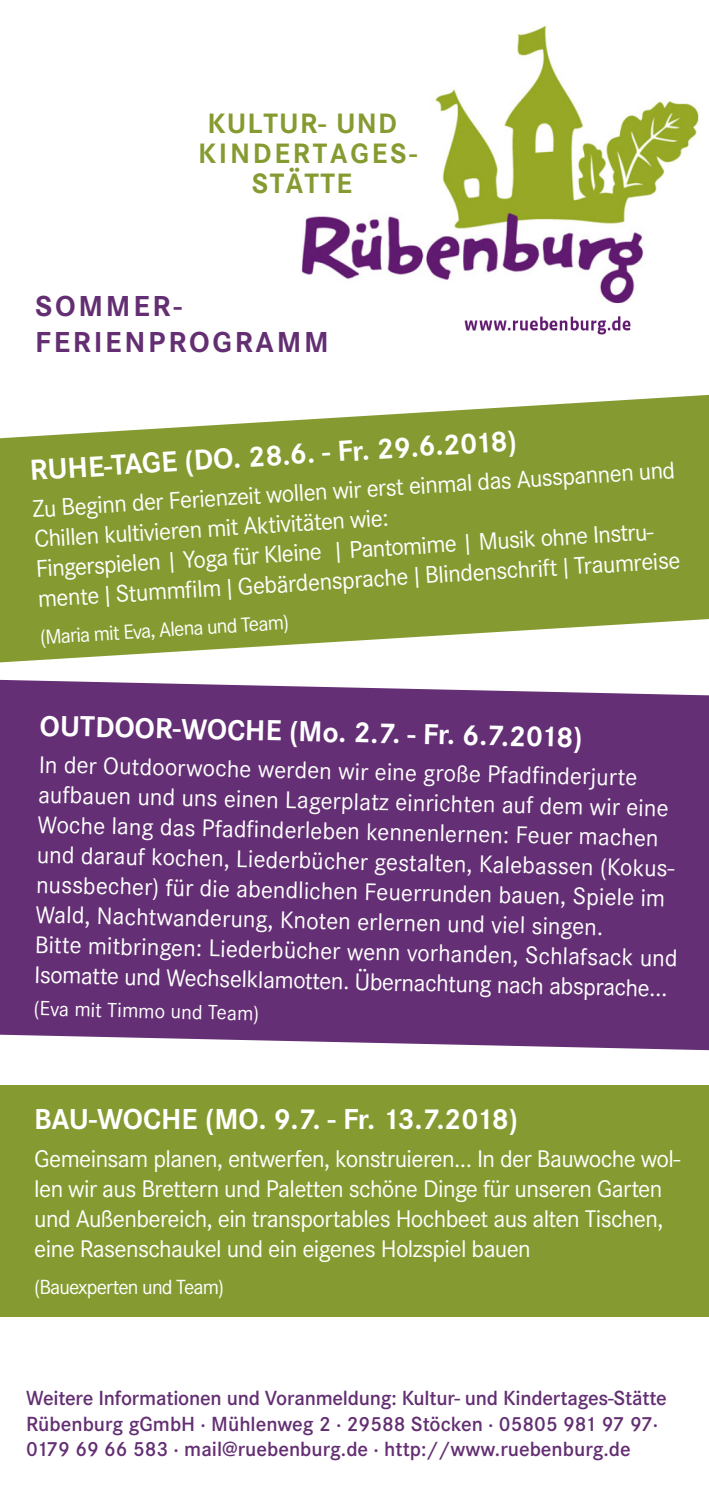
<style>
.page{position:relative;width:709px;height:1489px;background:#fff}
.page>*{position:absolute;margin:0;border:0;box-sizing:border-box;transform-origin:0 0}
.t1{font:700 30px "Corporate S";letter-spacing:-.01em;color:#fff}
.t2{font:700 30px/36px "Corporate S";letter-spacing:.09em;color:#632e72}
.t3{font:700 27.5px/30px "Corporate SBQ";letter-spacing:.05em;color:#859b31;text-align:center}
.t4{font:25px/30px "Corporate S";letter-spacing:-.025em;color:#fff}
.t5{font:600 21.25px/25.5px "Corporate S";letter-spacing:-.005em;color:#632e72}
.t6{font:21.25px "Corporate S";letter-spacing:-.04em;color:#fff}
</style>
<div class="page">
<div style="left:0;top:680px;width:709px;height:370px;background:#642f74"></div>
<svg style="left:0;top:395px;width:709px;height:267px;fill:#859b31"></svg>
<img style="left:301px;top:25px;width:398px;height:279px">
<div style="left:0;top:1085px;width:709px;height:231px;background:#859b31"></div>
<div style="left:384px;top:294px;width:213px;height:38px;background:#fff"></div>
<img style="left:384px;top:314px;width:247px;height:21px">
<p class="t3" style="left:198px;top:109px;width:220px">KULTUR- UND<br>KINDERTAGES-<br>STÄTTE</p>
<p class="t2" style="left:35px;top:288px;width:295px">SOMMER-<br>FERIENPROGRAMM</p>
<p class="t1" style="left:29px;top:455px;width:489px;rotate:-4deg">RUHE-TAGE (DO. 28.6. - Fr. 29.6.2018)</p>
<p class="t4" style="left:31px;top:497px;width:645px;line-height:28.8px;rotate:-4deg">Zu Beginn der Ferienzeit wollen wir erst einmal das Ausspannen und<br>Chillen kultivieren mit Aktivitäten wie:</p>
<p class="t4" style="left:35px;top:556px;width:645px;rotate:-4deg">Fingerspielen | Yoga für Kleine | Pantomime | Musik ohne Instru&shy;mente | Stummfi lm | Gebärdensprache | Blindenschrift | Traumreise</p>
<p class="t6" style="left:40px;top:624px;width:251px;rotate:-3deg">(Maria mit Eva, Alena und Team)</p>
<p class="t1" style="left:40px;top:709px;width:544px;rotate:1deg">OUTDOOR-WOCHE (Mo. 2.7. - Fr. 6.7.2018)</p>
<p class="t4" style="left:38px;top:750px;width:645px;rotate:1deg">In der Outdoorwoche werden wir eine große Pfadfi nderjurte aufbauen und uns einen Lagerplatz einrichten auf dem wir eine Woche lang das Pfadfi nderleben kennenlernen: Feuer machen und darauf kochen, Liederbücher gestalten, Kalebassen (Kokus&shy;nussbecher) für die abendlichen Feuerrunden bauen, Spiele im Wald, Nachtwanderung, Knoten erlernen und viel singen.<br>Bitte mitbringen: Liederbücher wenn vorhanden, Schlafsack und Isomatte und Wechselklamotten. Übernachtung nach absprache...</p>
<p class="t6" style="left:34px;top:996px;width:227px;rotate:1deg">(Eva mit Timmo und Team)</p>
<p class="t1" style="left:34px;top:1102px;width:485px">BAU-WOCHE (MO. 9.7. - Fr. 13.7.2018)</p>
<p class="t4" style="left:34px;top:1143px;width:647px">Gemeinsam planen, entwerfen, konstruieren... In der Bauwoche wol&shy;len wir aus Brettern und Paletten schöne Dinge für unseren Garten und Außenbereich, ein transportables Hochbeet aus alten Tischen, eine Rasenschaukel und ein eigenes Holzspiel bauen</p>
<p class="t6" style="left:34px;top:1274px;width:191px">(Bauexperten und Team)</p>
<p class="t5" style="left:26px;top:1385px;width:642px">Weitere Informationen und Voranmeldung: Kultur- und Kindertages-Stätte<br>Rübenburg gGmbH ∙ Mühlenweg 2 ∙ 29588 Stöcken ∙ 05805 981 97 97∙<br>0179 69 66 583 ∙ mail@ruebenburg.de ∙ http://www.ruebenburg.de</p>
</div>
